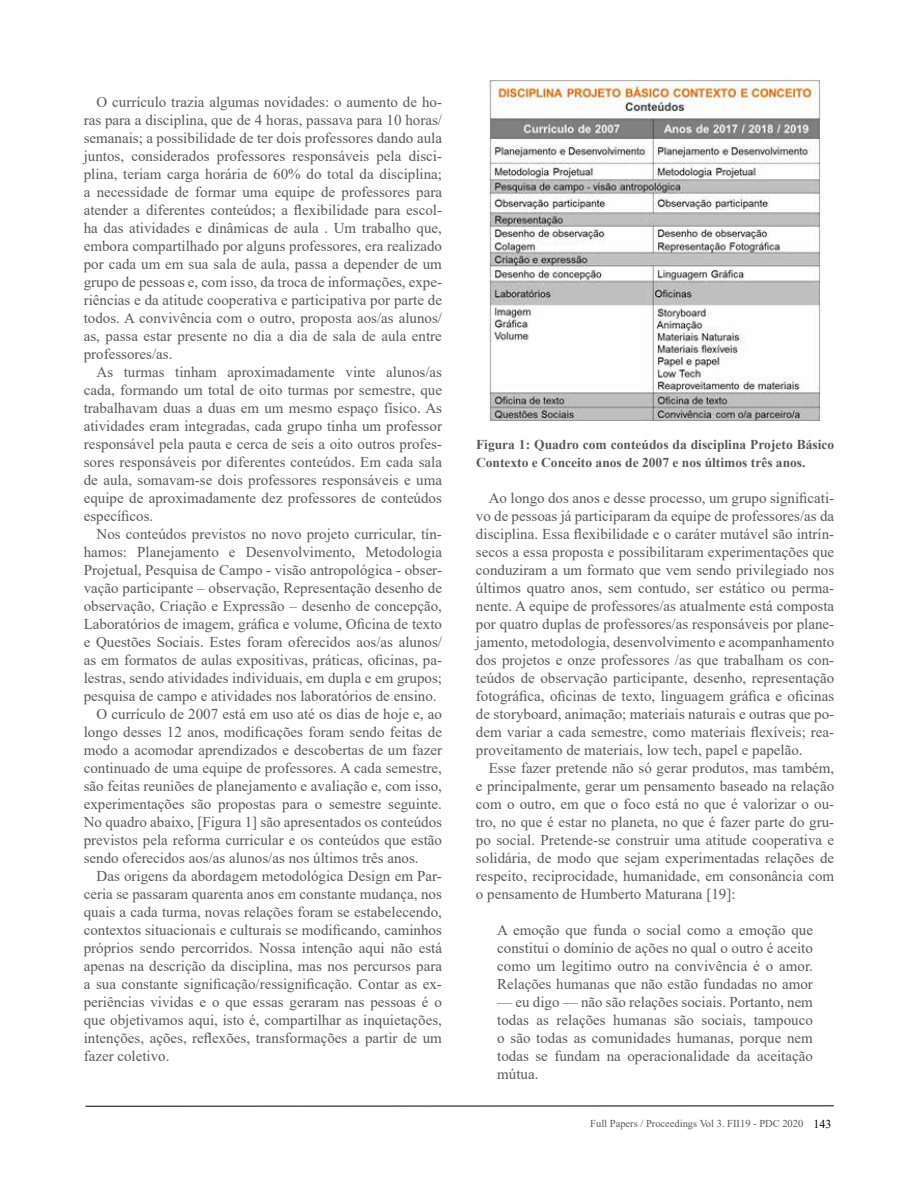
<style>
.page{position:relative;width:918px;height:1188px;background:#fff}
.page>*{position:absolute;margin:0;border:0;box-sizing:border-box;transform-origin:0 0}
.t1{font:15px/18px "Times New Roman";color:#58595b;text-align:justify}
.t2{font:700 13.5px/18px "Times New Roman";color:#58595b}
.t3{font:10.5px "Times New Roman";color:#58595b}
.s1{font-size:12px;color:#000}
</style>
<div class="page">
<hr style="left:85px;top:1106px;width:749px;height:1px;background:#000">
<img style="left:488px;top:80px;width:333px;height:341px">
<p class="t1" style="left:84px;top:93px;width:360px;text-indent:13px">O currículo trazia algumas novidades: o aumento de ho&shy;ras para a disciplina, que de 4 horas, passava para 10 horas/ semanais; a possibilidade de ter dois professores dando aula juntos, considerados professores responsáveis pela disci&shy;plina, teriam carga horária de 60% do total da disciplina; a necessidade de formar uma equipe de professores para atender a diferentes conteúdos; a flexibilidade para escol&shy;ha das atividades e dinâmicas de aula . Um trabalho que, embora compartilhado por alguns professores, era realizado por cada um em sua sala de aula, passa a depender de um grupo de pessoas e, com isso, da troca de informações, expe&shy;riências e da atitude cooperativa e participativa por parte de todos. A convivência com o outro, proposta aos/as alunos/ as, passa estar presente no dia a dia de sala de aula entre professores/as.</p>
<p class="t1" style="left:84px;top:363px;width:360px;text-indent:13px">As turmas tinham aproximadamente vinte alunos/as cada, formando um total de oito turmas por semestre, que trabalhavam duas a duas em um mesmo espaço físico. As atividades eram integradas, cada grupo tinha um professor responsável pela pauta e cerca de seis a oito outros profes&shy;sores responsáveis por diferentes conteúdos. Em cada sala de aula, somavam-se dois professores responsáveis e uma equipe de aproximadamente dez professores de conteúdos específicos.</p>
<p class="t1" style="left:97px;top:525px;width:347px">Nos conteúdos previstos no novo projeto curricular, tín-</p>
<p class="t1" style="left:84px;top:543px;width:360px">hamos: Planejamento e Desenvolvimento, Metodologia</p>
<p class="t1" style="left:84px;top:561px;width:360px">Projetual, Pesquisa de Campo - visão antropológica - obser-</p>
<p class="t1" style="left:84px;top:579px;width:360px">vação participante – observação, Representação desenho de</p>
<p class="t1" style="left:84px;top:597px;width:360px">observação, Criação e Expressão – desenho de concepção,</p>
<p class="t1" style="left:84px;top:615px;width:360px">Laboratórios de imagem, gráfica e volume, Oficina de texto</p>
<p class="t1" style="left:84px;top:633px;width:360px">e Questões Sociais. Estes foram oferecidos aos/as alunos/</p>
<p class="t1" style="left:84px;top:651px;width:360px">as em formatos de aulas expositivas, práticas, oficinas, pa-</p>
<p class="t1" style="left:84px;top:669px;width:360px">lestras, sendo atividades individuais, em dupla e em grupos;</p>
<p class="t1" style="left:84px;top:687px;width:354px">pesquisa de campo e atividades nos laboratórios de ensino.</p>
<p class="t1" style="left:97px;top:705px;width:347px">O currículo de 2007 está em uso até os dias de hoje e, ao</p>
<p class="t1" style="left:84px;top:723px;width:360px">longo desses 12 anos, modificações foram sendo feitas de</p>
<p class="t1" style="left:84px;top:741px;width:360px">modo a acomodar aprendizados e descobertas de um fazer</p>
<p class="t1" style="left:84px;top:759px;width:360px">continuado de uma equipe de professores. A cada semestre,</p>
<p class="t1" style="left:84px;top:777px;width:360px">são feitas reuniões de planejamento e avaliação e, com isso,</p>
<p class="t1" style="left:84px;top:795px;width:360px">experimentações são propostas para o semestre seguinte.</p>
<p class="t1" style="left:84px;top:813px;width:360px">No quadro abaixo, [Figura 1] são apresentados os conteúdos</p>
<p class="t1" style="left:84px;top:831px;width:360px">previstos pela reforma curricular e os conteúdos que estão</p>
<p class="t1" style="left:84px;top:849px;width:336px">sendo oferecidos aos/as alunos/as nos últimos três anos.</p>
<p class="t1" style="left:97px;top:867px;width:347px">Das origens da abordagem metodológica Design em Par-</p>
<p class="t1" style="left:84px;top:885px;width:360px">ceria se passaram quarenta anos em constante mudança, nos</p>
<p class="t1" style="left:84px;top:903px;width:360px">quais a cada turma, novas relações foram se estabelecendo,</p>
<p class="t1" style="left:84px;top:921px;width:360px">contextos situacionais e culturais se modificando, caminhos</p>
<p class="t1" style="left:84px;top:939px;width:360px">próprios sendo percorridos. Nossa intenção aqui não está</p>
<p class="t1" style="left:84px;top:957px;width:360px">apenas na descrição da disciplina, mas nos percursos para</p>
<p class="t1" style="left:84px;top:975px;width:360px">a sua constante significação/ressignificação. Contar as ex-</p>
<p class="t1" style="left:84px;top:993px;width:360px">periências vividas e o que essas geraram nas pessoas é o</p>
<p class="t1" style="left:84px;top:1011px;width:360px">que objetivamos aqui, isto é, compartilhar as inquietações,</p>
<p class="t1" style="left:84px;top:1029px;width:360px">intenções, ações, reflexões, transformações a partir de um</p>
<p class="t1" style="left:84px;top:1047px;width:87px">fazer coletivo.</p>
<p class="t2" style="left:476px;top:436px;width:360px">Figura 1: Quadro com conteúdos da disciplina Projeto Básico<br>Contexto e Conceito anos de 2007 e nos últimos três anos.</p>
<p class="t1" style="left:476px;top:489px;width:360px;text-indent:13px">Ao longo dos anos e desse processo, um grupo significati&shy;vo de pessoas já participaram da equipe de professores/as da disciplina. Essa flexibilidade e o caráter mutável são intrín&shy;secos a essa proposta e possibilitaram experimentações que conduziram a um formato que vem sendo privilegiado nos últimos quatro anos, sem contudo, ser estático ou perma&shy;nente. A equipe de professores/as atualmente está composta por quatro duplas de professores/as responsáveis por plane&shy;jamento, metodologia, desenvolvimento e acompanhamento dos projetos e onze professores /as que trabalham os con&shy;teúdos de observação participante, desenho, representação fotográfica, oficinas de texto, linguagem gráfica e oficinas de storyboard, animação; materiais naturais e outras que po&shy;dem variar a cada semestre, como materiais flexíveis; rea&shy;proveitamento de materiais, low tech, papel e papelão.</p>
<p class="t1" style="left:476px;top:759px;width:360px;text-indent:13px">Esse fazer pretende não só gerar produtos, mas também, e principalmente, gerar um pensamento baseado na relação com o outro, em que o foco está no que é valorizar o ou&shy;tro, no que é estar no planeta, no que é fazer parte do gru&shy;po social. Pretende-se construir uma atitude cooperativa e solidária, de modo que sejam experimentadas relações de respeito, reciprocidade, humanidade, em consonância com o pensamento de Humberto Maturana [19]:</p>
<p class="t1" style="left:497px;top:921px;width:317px">A emoção que funda o social como a emoção que constitui o domínio de ações no qual o outro é aceito como um legítimo outro na convivência é o amor.<br>Relações humanas que não estão fundadas no amor</p>
<p class="t1" style="left:497px;top:993px;width:317px">— eu digo — não são relações sociais. Portanto, nem todas as relações humanas são sociais, tampouco o são todas as comunidades humanas, porque nem todas se fundam na operacionalidade da aceitação mútua.</p>
<p class="t3" style="left:590px;top:1117px;width:243px">Full Papers / Proceedings Vol 3. FII19 - PDC 2020 <span class="s1">143</span></p>
</div>
